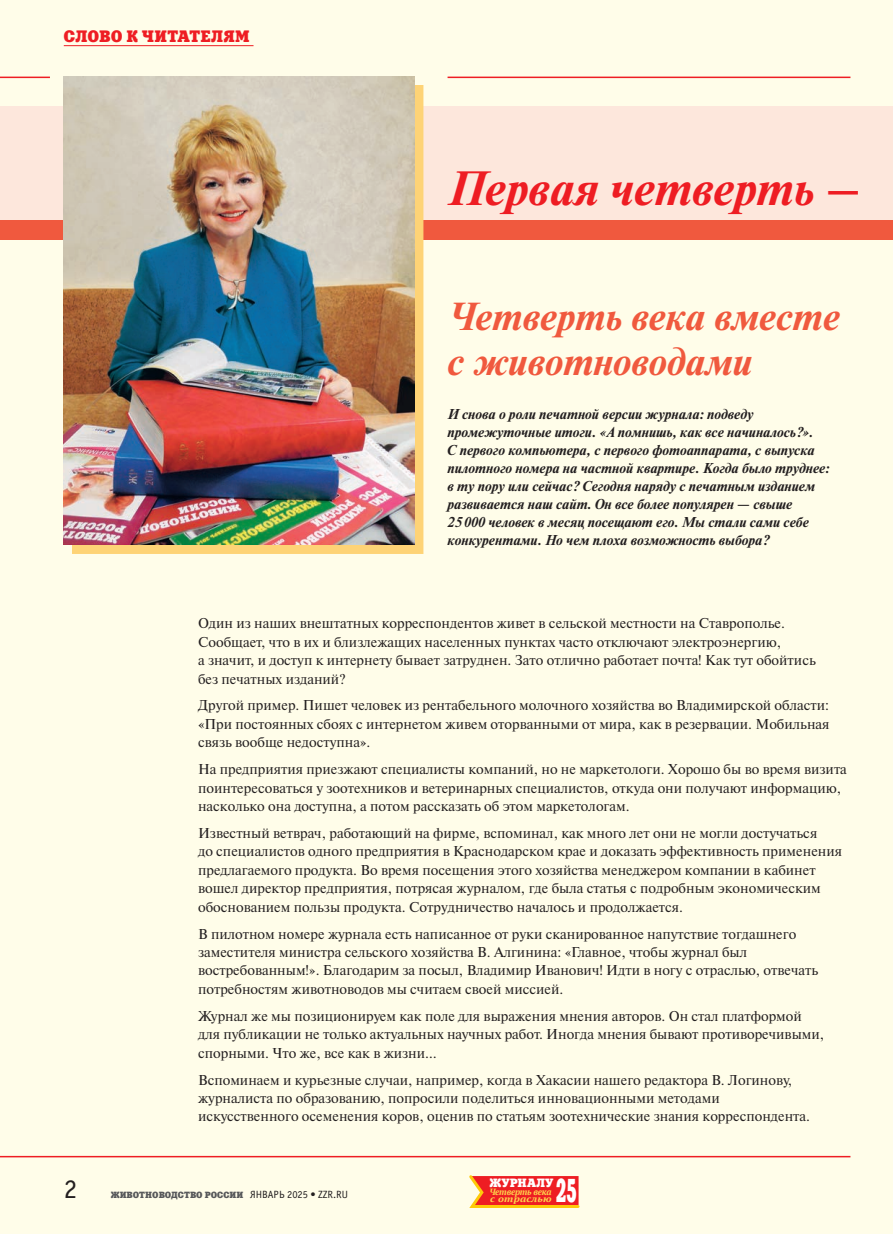
<style>
.page{position:relative;width:893px;height:1234px;background:#fff}
.page>*{position:absolute;margin:0;border:0;box-sizing:border-box;transform-origin:0 0}
.t1{font:italic 700 48px "Newton C";color:#ee1d23}
.t2{font:italic 700 39px/45px "Newton C";color:#f0593e}
.t3{font:33px "Xenia C";color:#fff;scale:.5 1}
.t4{font:27px "Officina Sans C";color:#231f20}
.t5{font:16.5px "Xenia C";letter-spacing:.005em;color:#ee1d23}
.t6{font:14.25px/18.5px "Newton C";color:#231f20}
.t7{font:italic 700 14.25px/18px "Newton C";color:#231f20}
.t8{font:12px "Xenia C";color:#fff}
.t9{font:9px "Xenia C";color:#57585a}
.t10{font:italic 700 9px/7.5px "PT Serif";letter-spacing:-.03em;color:#fed34c}
.s1{font-family:"Officina Sans C";font-size:10.5px;color:#231f20}
</style>
<div class="page">
<div style="left:0;top:0;width:893px;height:1233px;background:#fffde9"></div>
<hr style="left:64px;top:45px;width:190px;height:1px;background:#ee1d23">
<svg style="left:469px;top:1175px;width:111px;height:33px;background:#f14532"></svg>
<div style="left:0;top:106px;width:893px;height:115px;background:#fde7dc"></div>
<div style="left:0;top:221px;width:893px;height:19px;background:#f0593e"></div>
<hr style="left:0;top:77px;width:50px;height:1px;background:#ee1d23">
<hr style="left:0;top:1155px;width:850px;height:2px;background:#ee1d23">
<hr style="left:448px;top:77px;width:402px;height:1px;background:#ee1d23">
<div style="left:72px;top:85px;width:351px;height:468px;background:#fed376"></div>
<img style="left:64px;top:77px;width:351px;height:467px">
<p class="t5" style="left:64px;top:26px;width:187px">СЛОВО К ЧИТАТЕЛЯМ</p>
<h1 class="t1" style="left:448px;top:162px;width:415px">Первая четверть –</h1>
<h2 class="t2" style="left:448px;top:294px;width:394px">Четверть века вместе с животноводами</h2>
<p class="t7" style="left:448px;top:405px;width:384px">И снова о роли печатной версии журнала: подведу промежуточные итоги. «А помнишь, как все начиналось?».<br>С первого компьютера, с первого фотоаппарата, с выпуска пилотного номера на частной квартире. Когда было труднее: в ту пору или сейчас? Сегодня наряду с печатным изданием развивается наш сайт. Он все более популярен — свыше 25000 человек в месяц посещают его. Мы стали сами себе конкурентами. Но чем плоха возможность выбора?</p>
<p class="t6" style="left:198px;top:614px;width:619px">Один из наших внештатных корреспондентов живет в сельской местности на Ставрополье.<br>Сообщает, что в их и близлежащих населенных пунктах часто отключают электроэнергию,<br>а значит, и доступ к интернету бывает затруднен. Зато отлично работает почта! Как тут обойтись без печатных изданий?</p>
<p class="t6" style="left:198px;top:696px;width:633px;text-align:justify">Другой пример. Пишет человек из рентабельного молочного хозяйства во Владимирской области: «При постоянных сбоях с интернетом живем оторванными от мира, как в резервации. Мобильная связь вообще недоступна».</p>
<p class="t6" style="left:198px;top:760px;width:650px">На предприятия приезжают специалисты компаний, но не маркетологи. Хорошо бы во время визита поинтересоваться у зоотехников и ветеринарных специалистов, откуда они получают информацию, насколько она доступна, а потом рассказать об этом маркетологам.</p>
<p class="t6" style="left:198px;top:823px;width:646px">Известный ветврач, работающий на фирме, вспоминал, как много лет они не могли достучаться<br>до специалистов одного предприятия в Краснодарском крае и доказать эффективность применения предлагаемого продукта. Во время посещения этого хозяйства менеджером компании в кабинет вошел директор предприятия, потрясая журналом, где была статья с подробным экономическим обоснованием пользы продукта. Сотрудничество началось и продолжается.</p>
<p class="t6" style="left:198px;top:924px;width:622px">В пилотном номере журнала есть написанное от руки сканированное напутствие тогдашнего заместителя министра сельского хозяйства В. Алгинина: «Главное, чтобы журнал был востребованным!». Благодарим за посыл, Владимир Иванович! Идти в ногу с отраслью, отвечать потребностям животноводов мы считаем своей миссией.</p>
<p class="t6" style="left:198px;top:1006px;width:628px">Журнал же мы позиционируем как поле для выражения мнения авторов. Он стал платформой для публикации не только актуальных научных работ. Иногда мнения бывают противоречивыми, спорными. Что же, все как в жизни…</p>
<p class="t6" style="left:198px;top:1070px;width:614px">Вспоминаем и курьезные случаи, например, когда в Хакасии нашего редактора В. Логинову, журналиста по образованию, попросили поделиться инновационными методами искусственного осеменения коров, оценив по статьям зоотехнические знания корреспондента.</p>
<h3 class="t4" style="left:64px;top:1174px;width:15px">2</h3>
<p class="t9" style="left:111px;top:1188px;width:239px">ЖИВОТНОВОДСТВО РОССИИ <span class="s1">ЯНВАРЬ 2025 • ZZR.RU</span></p>
<p class="t8" style="left:489px;top:1175px;width:65px">ЖУРНАЛУ</p>
<p class="t10" style="left:489px;top:1187px;width:64px">Четверть века с отраслью</p>
<h3 class="t3" style="left:556px;top:1169px;width:43px">25</h3>
</div>
